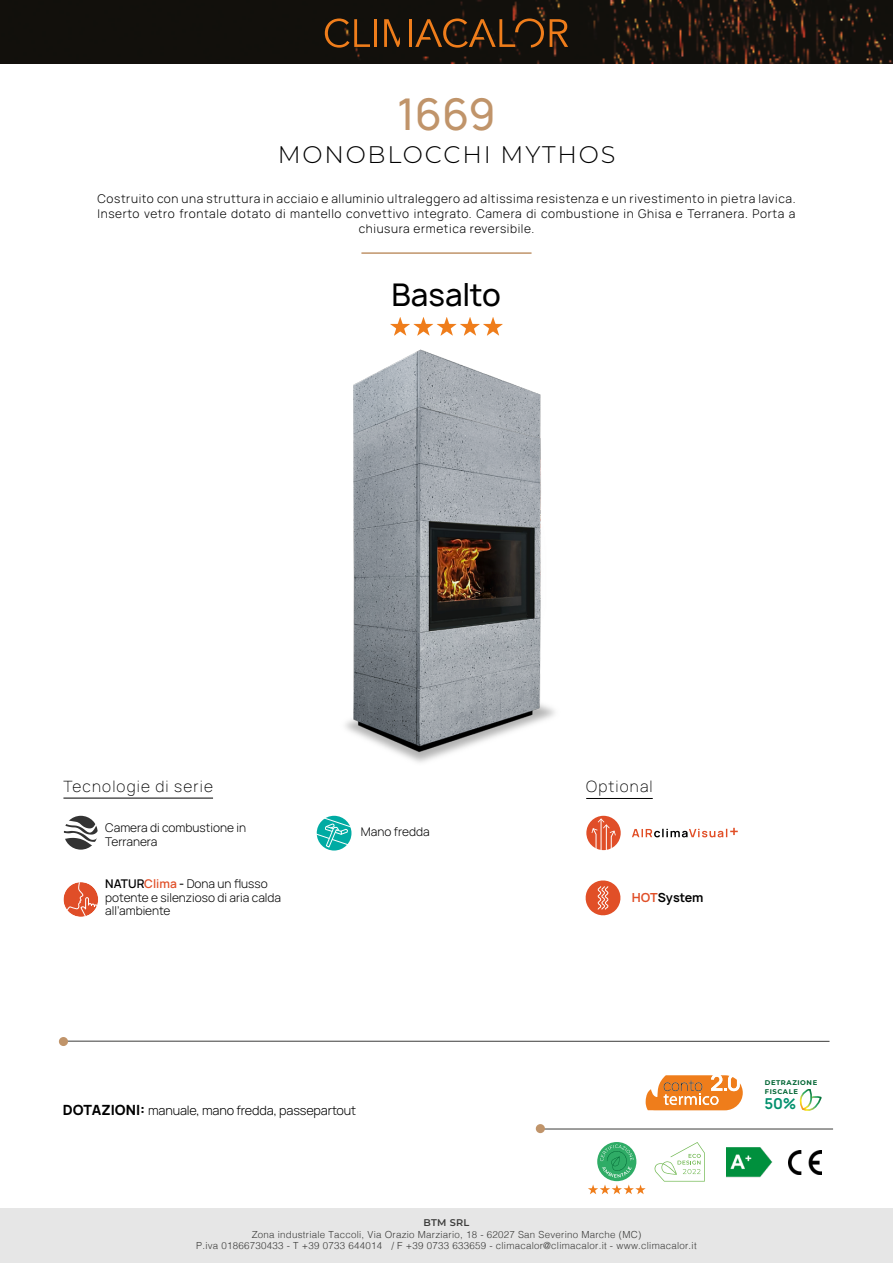
<style>
.page{position:relative;width:893px;height:1263px;background:#fff}
.page>*{position:absolute;margin:0;border:0;box-sizing:border-box;transform-origin:0 0}
.t1{font:500 42px "Manrope";color:#c0946a}
.t2{font:500 30px "Manrope";color:#000}
.t3{font:300 24px "Montserrat";letter-spacing:.075em;color:#000}
.t4{font:200 15.6px "Manrope";letter-spacing:.075em;color:#000}
.t5{font:700 15px "Manrope";color:#00906d}
.t6{font:300 12.75px "Manrope";letter-spacing:-.01em;color:#000}
.t7{font:300 12px/15px "Manrope";letter-spacing:.05em;color:#000;text-align:center}
.t8{font:300 12px/13.5px "Manrope";color:#000}
.t9{font:700 12px "Manrope";letter-spacing:-.005em;color:#000}
.t10{font:300 9.75px/11.7px "Helvetica";letter-spacing:.025em;color:#3c3c3b;text-align:center}
.t11{font:600 9.75px "Montserrat";letter-spacing:.025em;color:#3c3c3b}
.t12{font:700 6.75px/8.2px "Montserrat";letter-spacing:.085em;color:#006533}
.s1{font-weight:600}
.s2{font-weight:600;color:#e04f28}
.s3{color:#e04f28}
.s4{font-weight:800;font-size:13.5px}
</style>
<div class="page">
<img style="left:0;top:0;width:893px;height:64px">
<svg style="left:646px;top:1075px;width:97px;height:35px"></svg>
<svg style="left:325px;top:18px;width:45px;height:30px"></svg>
<hr style="left:374px;top:19px;width:3px;height:28px;background:#ef7d1b">
<svg style="left:550px;top:19px;width:18px;height:28px"></svg>
<svg style="left:384px;top:19px;width:16px;height:28px"></svg>
<hr style="left:409px;top:19px;width:2px;height:28px;background:#ef7d1b">
<svg style="left:415px;top:18px;width:129px;height:30px;background:#42270f"></svg>
<div style="left:0;top:1209px;width:893px;height:54px;background:#e6e6e6"></div>
<hr style="left:361px;top:252px;width:170px;height:2px;background:#c0946a">
<img style="left:788px;top:1151px;width:33px;height:23px">
<img style="left:727px;top:1147px;width:46px;height:31px">
<div style="left:597px;top:1142px;width:39px;height:39px;background:#2fac66;border-radius:50%"></div>
<svg style="left:600px;top:1144px;width:34px;height:34px"></svg>
<svg style="left:799px;top:1089px;width:23px;height:22px"></svg>
<svg style="left:654px;top:1142px;width:51px;height:39px"></svg>
<hr style="left:63px;top:1041px;width:766px;height:1px;background:#3c3c3b">
<div style="left:59px;top:1037px;width:9px;height:9px;background:#c0946a;border-radius:50%"></div>
<hr style="left:540px;top:1129px;width:293px;height:1px;background:#3c3c3b">
<div style="left:536px;top:1124px;width:9px;height:9px;background:#c0946a;border-radius:50%"></div>
<hr style="left:63px;top:798px;width:150px;height:1px;background:#000">
<hr style="left:586px;top:798px;width:67px;height:1px;background:#000">
<svg style="left:64px;top:816px;width:34px;height:34px"></svg>
<svg style="left:64px;top:882px;width:34px;height:35px"></svg>
<div style="left:317px;top:816px;width:34px;height:34px;background:#00aba3;border-radius:50%"></div>
<svg style="left:317px;top:816px;width:34px;height:32px"></svg>
<div style="left:586px;top:816px;width:35px;height:34px;background:#e04e28;border-radius:50%"></div>
<svg style="left:591px;top:818px;width:25px;height:32px"></svg>
<svg style="left:632px;top:828px;width:106px;height:9px"></svg>
<img style="left:345px;top:349px;width:210px;height:414px">
<svg style="left:390px;top:317px;width:113px;height:19px"></svg>
<svg style="left:585px;top:880px;width:36px;height:36px"></svg>
<svg style="left:588px;top:1184px;width:58px;height:10px"></svg>
<h1 class="t1" style="left:397px;top:87px;width:100px">1669</h1>
<h3 class="t3" style="left:278px;top:138px;width:339px">MONOBLOCCHI MYTHOS</h3>
<p class="t7" style="left:98px;top:191px;width:699px">Costruito con una struttura in acciaio e alluminio ultraleggero ad altissima resistenza e un rivestimento in pietra lavica.<br>Inserto vetro frontale dotato di mantello convettivo integrato. Camera di combustione in Ghisa e Terranera. Porta a chiusura ermetica reversibile.</p>
<h2 class="t2" style="left:391px;top:276px;width:111px">Basalto</h2>
<h3 class="t4" style="left:63px;top:777px;width:151px">Tecnologie di serie</h3>
<h3 class="t4" style="left:586px;top:778px;width:68px">Optional</h3>
<p class="t8" style="left:105px;top:821px;width:142px">Camera di combustione in<br>Terranera</p>
<p class="t8" style="left:105px;top:877px;width:177px"><span class="s1">NATUR</span><span class="s2">Clima</span> <span class="s1">-</span> Dona un flusso potente e silenzioso di aria calda all’ambiente</p>
<p class="t8" style="left:361px;top:825px;width:70px">Mano fredda</p>
<p class="t9" style="left:632px;top:889px;width:73px"><span class="s3">HOT</span>System</p>
<p class="t6" style="left:63px;top:1102px;width:295px"><span class="s4">DOTAZIONI:</span> manuale, mano fredda, passepartout</p>
<p class="t11" style="left:424px;top:1215px;width:47px">BTM SRL</p>
<p class="t10" style="left:196px;top:1228px;width:502px">Zona industriale Taccoli, Via Orazio Marziario, 18 - 62027 San Severino Marche (MC)<br>P.iva 01866730433 - T +39 0733 644014 / F +39 0733 633659 - climacalor@climacalor.it - www.climacalor.it</p>
<p class="t12" style="left:765px;top:1078px;width:54px">DETRAZIONE<br>FISCALE</p>
<p class="t5" style="left:764px;top:1094px;width:34px">50%</p>
</div>
